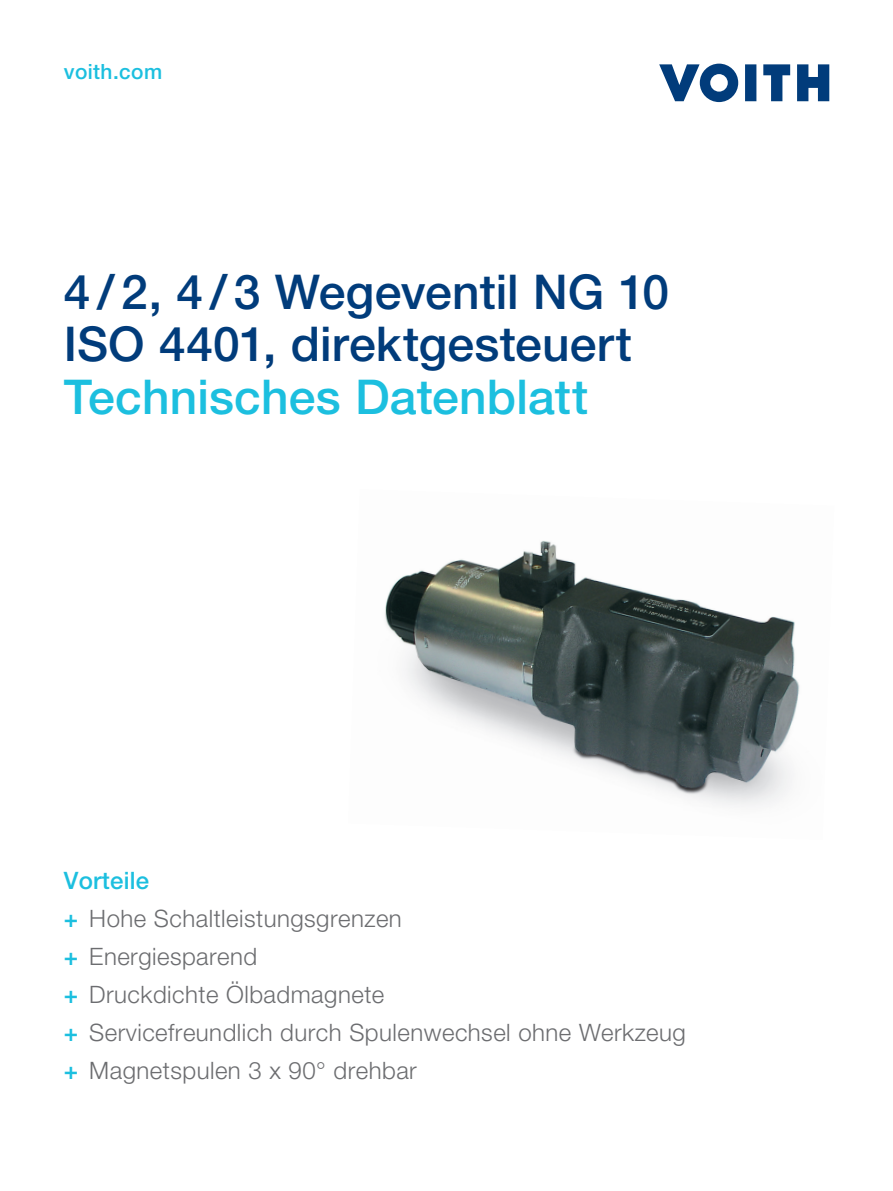
<style>
.page{position:relative;width:893px;height:1191px;background:#fff}
.page>*{position:absolute;margin:0;border:0;box-sizing:border-box;transform-origin:0 0}
.Context{font:500 48px "Helvetica Neue LT Pro";letter-spacing:.005em;color:#013c7b}
.Context-2{font:500 48px "Helvetica Neue LT Pro";letter-spacing:.005em;color:#1cbfdf}
.t1{font:300 24px "Helvetica Neue LT Pro";letter-spacing:.02em;color:#6c6d70}
.Advantages___headlin{font:500 24px "Helvetica Neue LT Pro";letter-spacing:.01em;color:#1cbfdf}
.t2{font:500 21px "Helvetica Neue LT Pro";letter-spacing:.02em;color:#1cbfdf}
.s1{font-weight:500;color:#1cbfdf}
</style>
<div class="page">
<img style="left:385px;top:541px;width:415px;height:266px">
<svg style="left:659px;top:64px;width:79px;height:38px"></svg>
<svg style="left:745px;top:64px;width:11px;height:37px"></svg>
<svg style="left:763px;top:64px;width:27px;height:37px"></svg>
<svg style="left:797px;top:64px;width:32px;height:37px"></svg>
<p class="t2" style="left:64px;top:59px;width:100px">voith.com</p>
<p class="Context" style="left:64px;top:263px;width:607px">4 / 2, 4 / 3 Wegeventil NG 10</p>
<p class="Context" style="left:64px;top:315px;width:569px">ISO 4401, direktgesteuert</p>
<p class="Context-2" style="left:64px;top:368px;width:526px">Technisches Datenblatt</p>
<p class="Advantages___headlin" style="left:64px;top:865px;width:87px">Vorteile</p>
<p class="t1" style="left:64px;top:903px;width:340px"><span class="s1">+</span> Hohe Schaltleistungsgrenzen</p>
<p class="t1" style="left:64px;top:941px;width:195px"><span class="s1">+</span> Energiesparend</p>
<p class="t1" style="left:64px;top:979px;width:322px"><span class="s1">+</span> Druckdichte Ölbadmagnete</p>
<p class="t1" style="left:64px;top:1017px;width:624px"><span class="s1">+</span> Servicefreundlich durch Spulenwechsel ohne Werkzeug</p>
<p class="t1" style="left:64px;top:1055px;width:355px"><span class="s1">+</span> Magnetspulen 3 x 90° drehbar</p>
</div>
